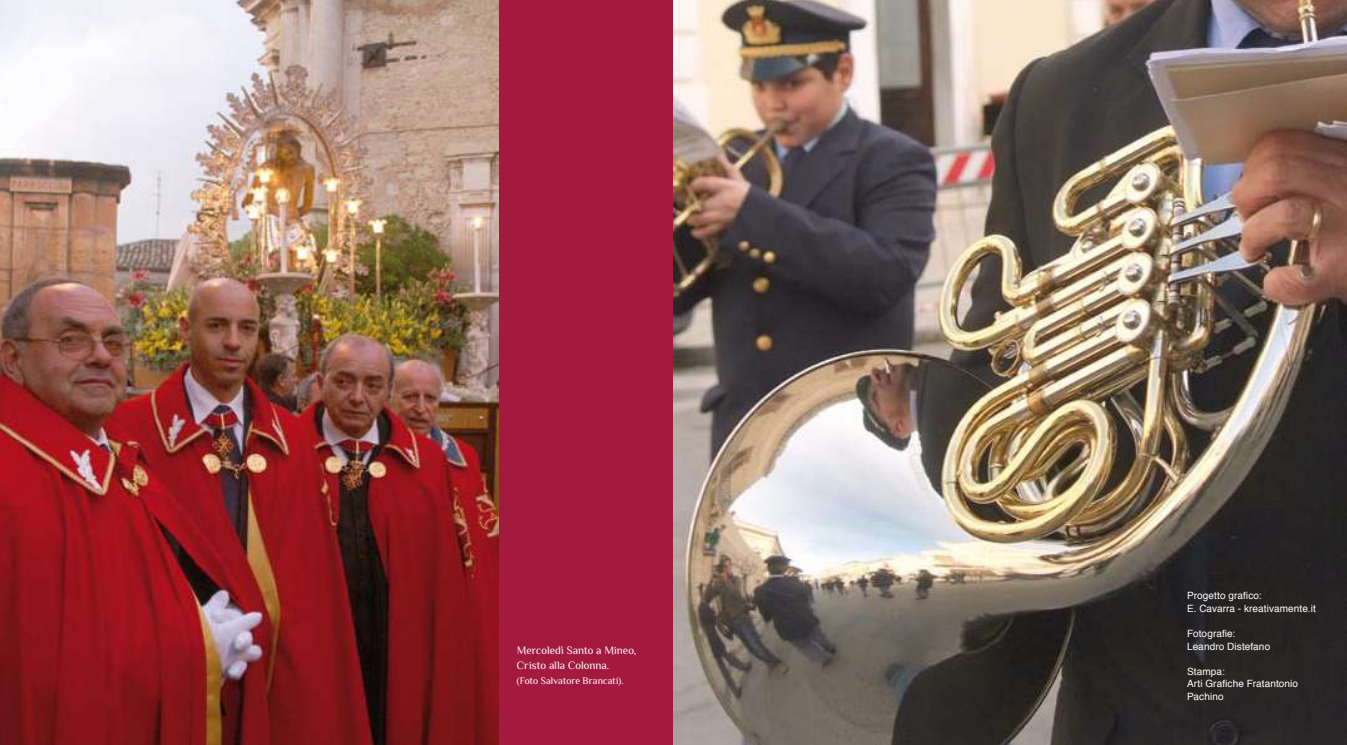
<style>
.page{position:relative;width:1347px;height:745px;background:#fff}
.page>*{position:absolute;margin:0;border:0;box-sizing:border-box;transform-origin:0 0}
.t1{font:11.25px/15px "Philosopher";color:#fff}
.t2{font:10px/12.5px "Helvetica";letter-spacing:.01em;color:#fff}
.t3{font:10px "Philosopher";color:#fff}
</style>
<div class="page">
<div style="left:0;top:0;width:687px;height:744px;background:#a41a3f"></div>
<img style="left:0;top:0;width:498px;height:744px">
<img style="left:673px;top:0;width:673px;height:744px">
<p class="t1" style="left:517px;top:642px;width:121px">Mercoledì Santo a Mineo,<br>Cristo alla Colonna.</p>
<p class="t3" style="left:517px;top:675px;width:108px">(Foto Salvatore Brancati).</p>
<p class="t2" style="left:1187px;top:589px;width:130px">Progetto grafico:<br>E. Cavarra - kreativamente.it</p>
<p class="t2" style="left:1187px;top:626px;width:85px">Fotografie:<br>Leandro Distefano</p>
<p class="t2" style="left:1187px;top:664px;width:113px">Stampa:<br>Arti Grafiche Fratantonio<br>Pachino</p>
</div>
